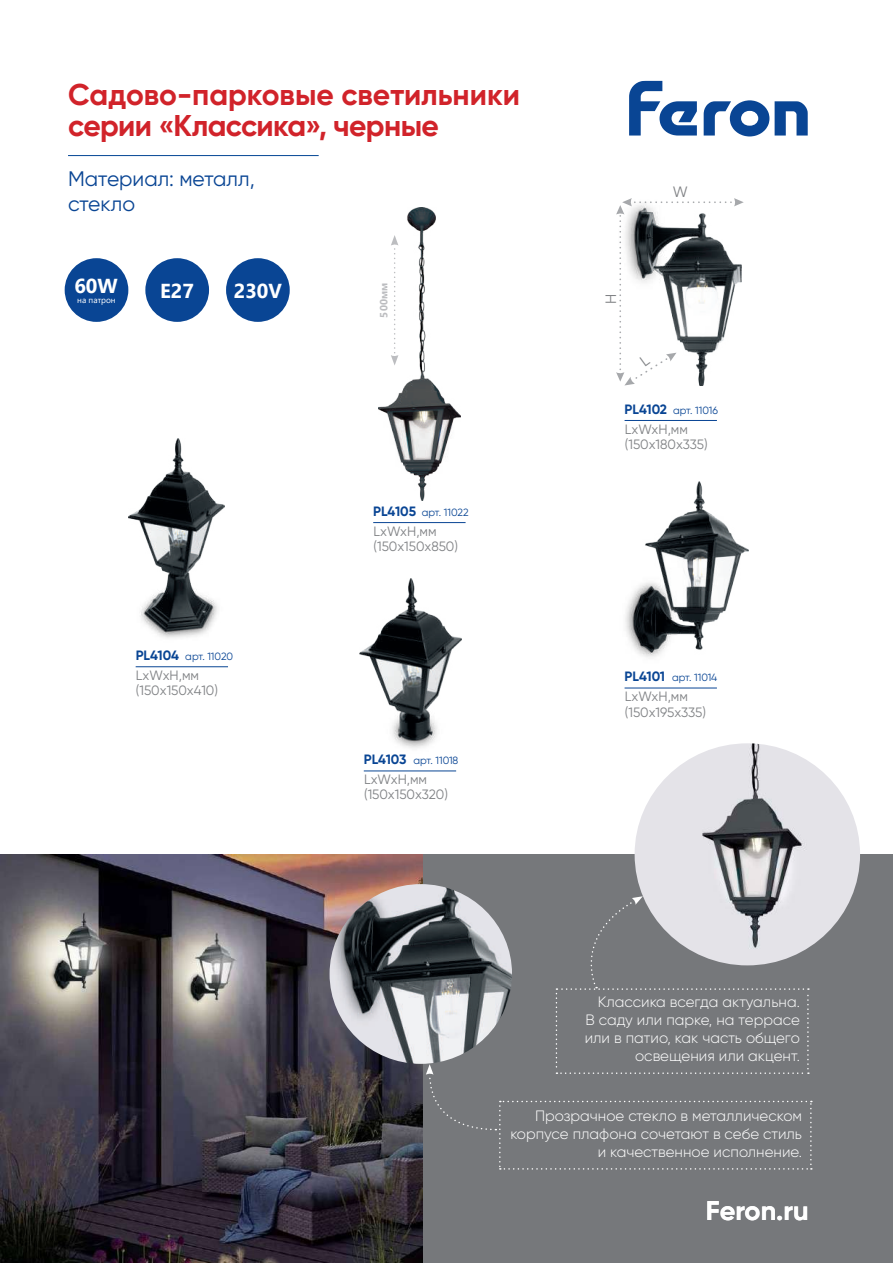
<style>
.page{position:relative;width:893px;height:1263px;background:#fff}
.page>*{position:absolute;margin:0;border:0;box-sizing:border-box;transform-origin:0 0}
.t1{font:700 30px/31.5px "Gilroy";letter-spacing:-.005em;color:#d1232a}
.t2{font:700 27px "Gilroy";color:#fff}
.t3{font:21px/25.2px "Gilroy";color:#094594}
.t4{font:700 20.25px "Segoe UI";color:#fff}
.t5{font:300 15px/18px "Gilroy";color:#fff;text-align:right}
.t6{font:15px "Gilroy";color:#808285}
.t7{font:13.5px/15px "Gilroy";color:#808285}
.t8{font:10.5px "Gilroy";color:#094594}
.t9{font:700 10.5px "Segoe UI";color:#bcbdc0}
.t10{font:8.4px "Segoe UI";color:#fff}
.s1{font-weight:700;font-size:13.5px}
</style>
<div class="page">
<div style="left:1px;top:855px;width:892px;height:408px;background:#76787b"></div>
<img style="left:1px;top:855px;width:422px;height:408px">
<img style="left:635px;top:743px;width:225px;height:202px">
<img style="left:330px;top:884px;width:136px;height:180px">
<hr style="left:625px;top:420px;width:92px;height:1px;background:#094594">
<img style="left:360px;top:579px;width:101px;height:169px">
<hr style="left:364px;top:770px;width:92px;height:1px;background:#094594">
<hr style="left:373px;top:522px;width:93px;height:1px;background:#094594">
<svg style="left:775px;top:101px;width:33px;height:35px"></svg>
<svg style="left:704px;top:100px;width:65px;height:36px"></svg>
<svg style="left:629px;top:81px;width:68px;height:55px"></svg>
<hr style="left:68px;top:155px;width:251px;height:1px;background:#034594">
<hr style="left:625px;top:688px;width:92px;height:1px;background:#094594">
<img style="left:625px;top:481px;width:123px;height:176px">
<svg style="left:426px;top:896px;width:386px;height:273px"></svg>
<img style="left:128px;top:438px;width:96px;height:200px">
<hr style="left:136px;top:666px;width:92px;height:1px;background:#094594">
<div style="left:145px;top:258px;width:64px;height:64px;background:#094594;border-radius:50%"></div>
<div style="left:226px;top:258px;width:64px;height:64px;background:#094594;border-radius:50%"></div>
<div style="left:65px;top:258px;width:63px;height:64px;background:#094594;border-radius:50%"></div>
<img style="left:379px;top:207px;width:81px;height:293px">
<svg style="left:616px;top:198px;width:128px;height:187px"></svg>
<h1 class="t1" style="left:68px;top:79px;width:454px">Садово-парковые светильники серии «Классика», черные</h1>
<h3 class="t3" style="left:68px;top:165px;width:188px">Материал: металл, стекло</h3>
<h3 class="t4" style="left:74px;top:267px;width:45px">60W</h3>
<p class="t10" style="left:77px;top:292px;width:40px">на патрон</p>
<h3 class="t4" style="left:160px;top:272px;width:35px">E27</h3>
<h3 class="t4" style="left:234px;top:272px;width:50px">230V</h3>
<p class="t8" style="left:136px;top:650px;width:99px"><span class="s1">PL4104</span> арт. 11020</p>
<p class="t7" style="left:136px;top:668px;width:84px">LxWxH,мм (150х150х410)</p>
<p class="t9" style="left:374px;top:317px;width:36px;rotate:-90deg">500мм</p>
<p class="t8" style="left:373px;top:506px;width:97px"><span class="s1">PL4105</span> арт. 11022</p>
<p class="t7" style="left:374px;top:524px;width:86px">LxWxH,мм (150x150x850)</p>
<p class="t8" style="left:364px;top:754px;width:96px"><span class="s1">PL4103</span> арт. 11018</p>
<p class="t7" style="left:364px;top:772px;width:85px">LxWxH,мм (150х150х320)</p>
<p class="t6" style="left:602px;top:304px;width:12px;rotate:-90deg">H</p>
<p class="t6" style="left:673px;top:183px;width:16px">W</p>
<p class="t8" style="left:625px;top:404px;width:95px"><span class="s1">PL4102</span> арт. 11016</p>
<p class="t7" style="left:625px;top:422px;width:84px">LxWxH,мм (150х180х335)</p>
<p class="t8" style="left:625px;top:671px;width:94px"><span class="s1">PL4101</span> арт. 11014</p>
<p class="t7" style="left:625px;top:689px;width:83px">LxWxH,мм (150х195х335)</p>
<p class="t5" style="left:585px;top:993px;width:217px">Классика всегда актуальна.<br>В саду или парке, на террасе или в патио, как часть общего освещения или акцент.</p>
<p class="t5" style="left:510px;top:1106px;width:293px">Прозрачное стекло в металлическом корпусе плафона сочетают в себе стиль и качественное исполнение.</p>
<h2 class="t2" style="left:706px;top:1194px;width:104px">Feron.ru</h2>
</div>
